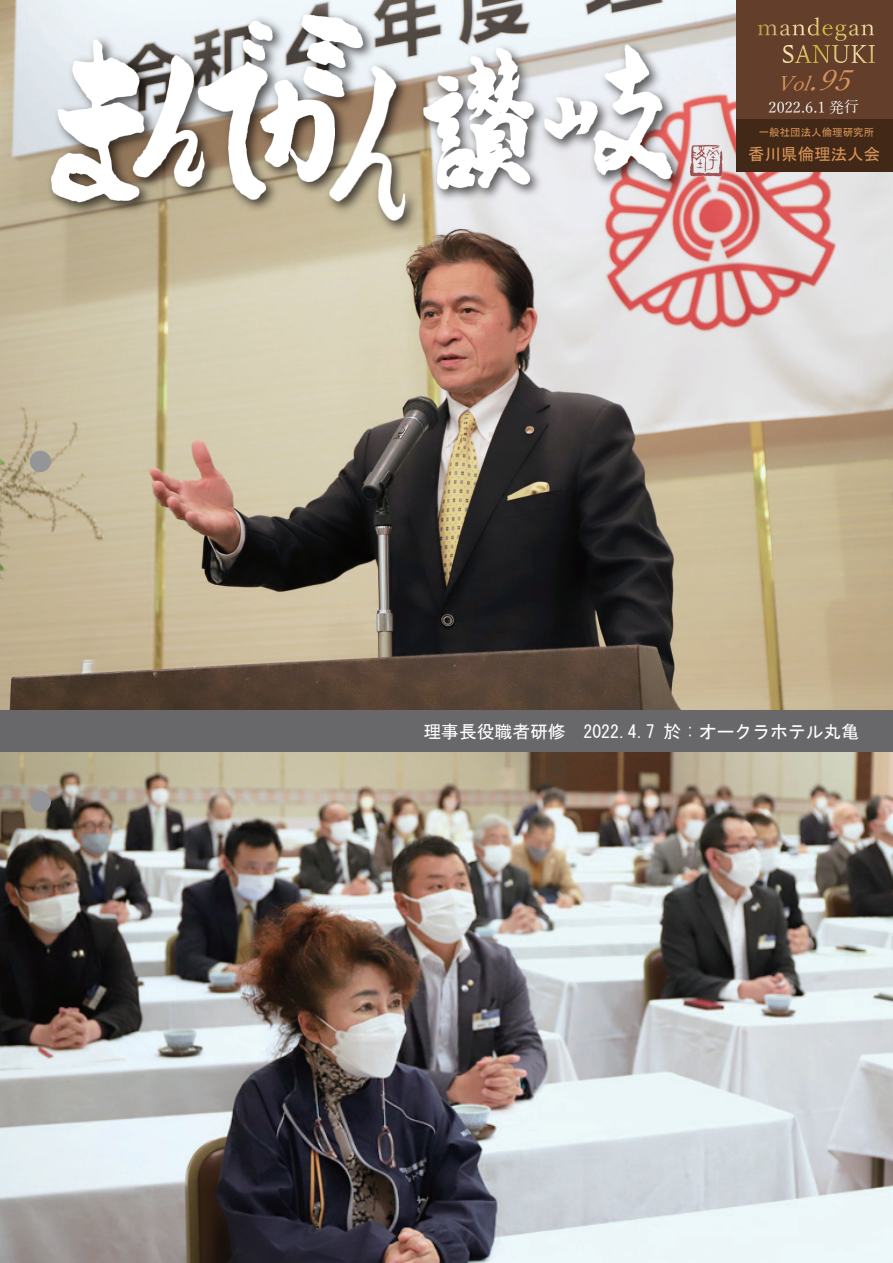
<style>
.page{position:relative;width:893px;height:1263px;background:#fff}
.page>*{position:absolute;margin:0;border:0;box-sizing:border-box;transform-origin:0 0}
.t1{font:italic 19.95px "Yu Mincho";color:#d59359;scale:1.05 1}
.t2{font:17.85px "MS Gothic";color:#fff}
.t3{font:16.5px "MS Gothic";color:#d59359}
.t4{font:15px "Yu Mincho";color:#fff}
.t5{font:10.5px "MS Gothic";color:#d59359}
.s1{font-size:28.35px}
</style>
<div class="page">
<img style="left:0;top:752px;width:893px;height:511px">
<img style="left:0;top:0;width:893px;height:711px">
<div style="left:736px;top:0;width:157px;height:162px;background:#633e2b"></div>
<div style="left:736px;top:119px;width:157px;height:53px;background:#422816"></div>
<svg style="left:808px;top:17px;width:51px;height:24px"></svg>
<img style="left:680px;top:37px;width:9px;height:169px">
<img style="left:422px;top:19px;width:258px;height:216px">
<img style="left:43px;top:6px;width:379px;height:232px">
<img style="left:35px;top:8px;width:374px;height:216px">
<img style="left:688px;top:141px;width:38px;height:38px">
<div style="left:0;top:711px;width:893px;height:41px;background:#68686b"></div>
<div style="left:30px;top:791px;width:21px;height:21px;background:#939598;border-radius:50%"></div>
<div style="left:30px;top:451px;width:21px;height:21px;background:#939598;border-radius:50%"></div>
<p class="t1" style="left:776px;top:65px;width:87px">Vol<span class="s1">.95</span></p>
<p class="t4" style="left:768px;top:94px;width:92px;rotate:-1deg">2022.6.1 発行</p>
<p class="t5" style="left:759px;top:127px;width:117px">一般社団法人倫理研究所</p>
<p class="t3" style="left:748px;top:146px;width:133px">香川県倫理法人会</p>
<p class="t2" style="left:423px;top:723px;width:437px">理事長役職者研修　2022.4.7 於 : オークラホテル丸亀</p>
</div>
